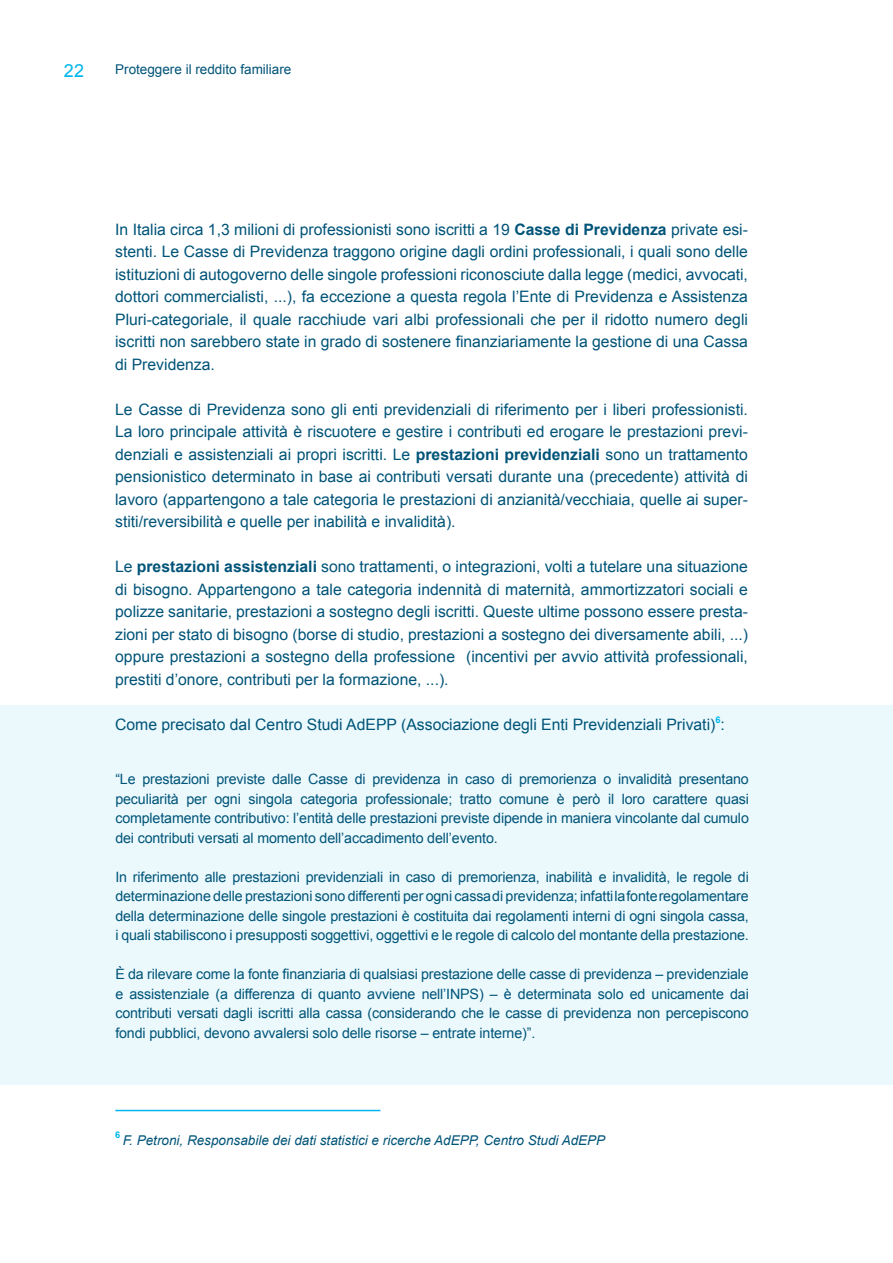
<style>
.page{position:relative;width:893px;height:1263px;background:#fff}
.page>*{position:absolute;margin:0;border:0;box-sizing:border-box;transform-origin:0 0}
.t1{font:18px "Arial";color:#00b6ed}
.t2{font:15.75px/22.5px "Arial";color:#005478;text-align:justify}
.t3{font:14.25px/19.5px "Arial";letter-spacing:-.01em;color:#005478;text-align:justify}
.t4{font:italic 13.5px "Arial";color:#005478}
.t5{font:13.5px "Arial";color:#005478}
.t6{font:700 9.15px "Arial";color:#00b6ed}
.s1{font-weight:700}
</style>
<div class="page">
<div style="left:0;top:705px;width:893px;height:379px;background:#ebf9fd"></div>
<hr style="left:115px;top:1110px;width:265px;height:1px;background:#00b6ed">
<p class="t1" style="left:64px;top:61px;width:22px">22</p>
<p class="t5" style="left:115px;top:61px;width:178px">Proteggere il reddito familiare</p>
<p class="t2" style="left:115px;top:218px;width:634px">In Italia circa 1,3 milioni di professionisti sono iscritti a 19 <span class="s1">Casse di Previdenza</span> private esi&shy;stenti. Le Casse di Previdenza traggono origine dagli ordini professionali, i quali sono delle istituzioni di autogoverno delle singole professioni riconosciute dalla legge (medici, avvocati, dottori commercialisti, ...), fa eccezione a questa regola l’Ente di Previdenza e Assistenza Pluri-categoriale, il quale racchiude vari albi professionali che per il ridotto numero degli iscritti non sarebbero state in grado di sostenere finanziariamente la gestione di una Cassa di Previdenza.</p>
<p class="t2" style="left:115px;top:398px;width:634px">Le Casse di Previdenza sono gli enti previdenziali di riferimento per i liberi professionisti.<br>La loro principale attività è riscuotere e gestire i contributi ed erogare le prestazioni previ&shy;denziali e assistenziali ai propri iscritti. Le <span class="s1">prestazioni previdenziali</span> sono un trattamento pensionistico determinato in base ai contributi versati durante una (precedente) attività di lavoro (appartengono a tale categoria le prestazioni di anzianità/vecchiaia, quelle ai super&shy;stiti/reversibilità e quelle per inabilità e invalidità).</p>
<p class="t2" style="left:115px;top:555px;width:634px">Le <span class="s1">prestazioni assistenziali</span> sono trattamenti, o integrazioni, volti a tutelare una situazione di bisogno. Appartengono a tale categoria indennità di maternità, ammortizzatori sociali e polizze sanitarie, prestazioni a sostegno degli iscritti. Queste ultime possono essere presta&shy;zioni per stato di bisogno (borse di studio, prestazioni a sostegno dei diversamente abili, ...) oppure prestazioni a sostegno della professione (incentivi per avvio attività professionali, prestiti d’onore, contributi per la formazione, ...).</p>
<p class="t2" style="left:115px;top:713px;width:611px">Come precisato dal Centro Studi AdEPP (Associazione degli Enti Previdenziali Privati)<sup>6</sup>:</p>
<p class="t3" style="left:115px;top:770px;width:635px">“Le prestazioni previste dalle Casse di previdenza in caso di premorienza o invalidità presentano peculiarità per ogni singola categoria professionale; tratto comune è però il loro carattere quasi completamente contributivo: l’entità delle prestazioni previste dipende in maniera vincolante dal cumulo dei contributi versati al momento dell’accadimento dell’evento.</p>
<p class="t3" style="left:115px;top:867px;width:635px">In riferimento alle prestazioni previdenziali in caso di premorienza, inabilità e invalidità, le regole di determinazione delle prestazioni sono differenti per ogni cassa di previdenza; infatti la fonte regolamentare della determinazione delle singole prestazioni è costituita dai regolamenti interni di ogni singola cassa, i quali stabiliscono i presupposti soggettivi, oggettivi e le regole di calcolo del montante della prestazione.</p>
<p class="t3" style="left:115px;top:965px;width:635px">È da rilevare come la fonte finanziaria di qualsiasi prestazione delle casse di previdenza – previdenziale e assistenziale (a differenza di quanto avviene nell’INPS) – è determinata solo ed unicamente dai contributi versati dagli iscritti alla cassa (considerando che le casse di previdenza non percepiscono fondi pubblici, devono avvalersi solo delle risorse – entrate interne)”.</p>
<p class="t6" style="left:115px;top:1129px;width:7px">6</p>
<p class="t4" style="left:123px;top:1132px;width:484px">F. Petroni, Responsabile dei dati statistici e ricerche AdEPP, Centro Studi AdEPP</p>
</div>
